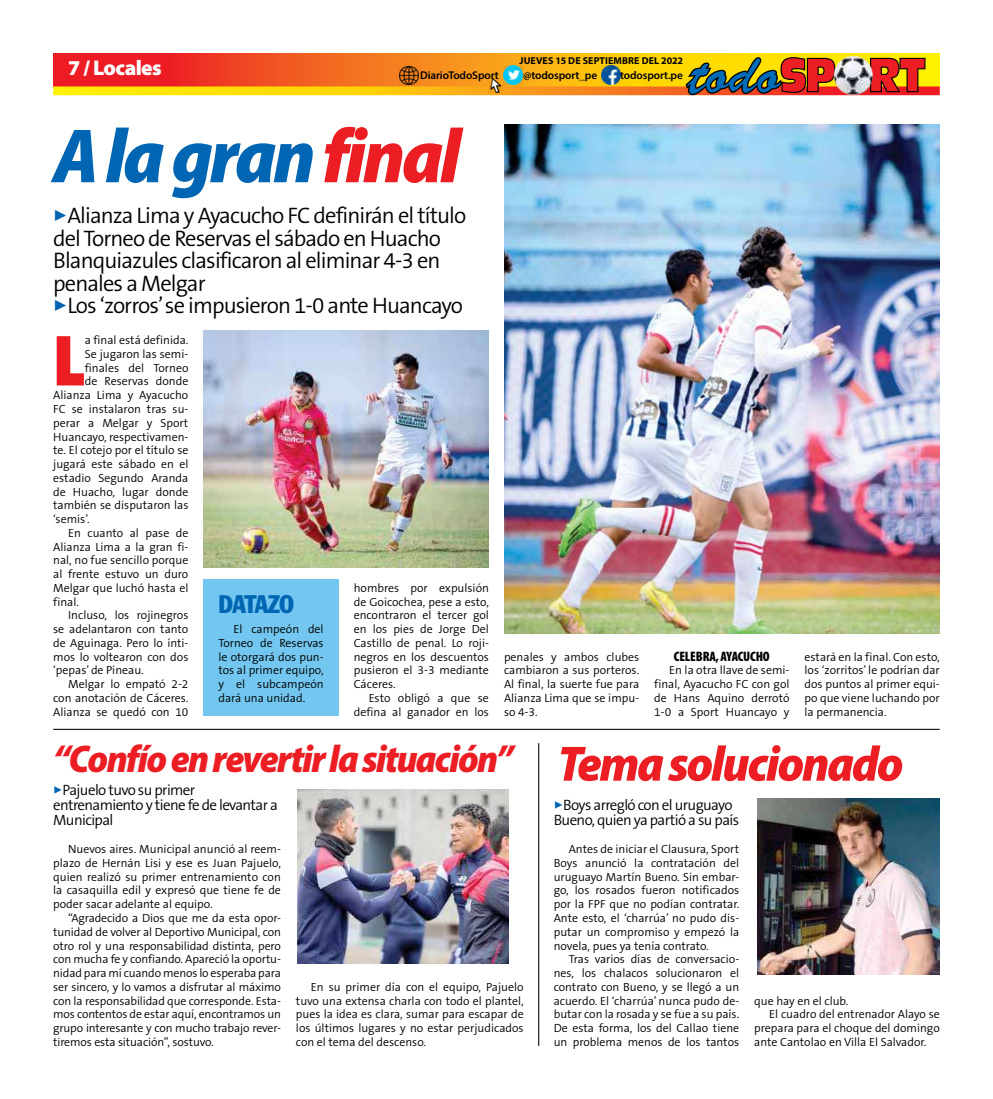
<style>
.page{position:relative;width:993px;height:1099px;background:#fff}
.page>*{position:absolute;margin:0;border:0;box-sizing:border-box;transform-origin:0 0}
.t1{font:italic 900 semi-condensed 77.5px "Myriad Pro";letter-spacing:-.04em;color:#0066b3}
.t2{font:900 73px "The Sans B9";color:#ed1d24}
.t3{font:italic 900 semi-condensed 38.75px "Myriad Pro";letter-spacing:-.04em;color:#ed1d24}
.t4{font:condensed 25px "Franklin Gothic Std";letter-spacing:-.02em;color:#0066b3}
.t5{font:300 22.5px/22.5px "The Sans B4";letter-spacing:-.04em;color:#000}
.t6{font:900 21.25px "Myriad Pro";letter-spacing:-.03em;color:#fff}
.t7{font:300 15px/15px "The Sans B4";letter-spacing:-.04em;color:#000}
.t8{font:900 condensed 13.75px "Myriad Pro";letter-spacing:-.01em;color:#000}
.t9{font:300 11.88px/13.8px "The Sans B4";color:#000;text-align:justify}
.t10{font:600 11.25px "Myriad Pro";letter-spacing:-.01em;color:#000}
.t11{font:700 10px "Myriad Pro";letter-spacing:.01em;color:#000}
.s1{color:#ed1d24}
.s2{color:#0066b3}
.s3{font-size:50px}
</style>
<div class="page">
<svg style="left:53px;top:53px;width:886px;height:33px;background:#f3781a"></svg>
<svg style="left:53px;top:86px;width:886px;height:9px;background:#f9b10e"></svg>
<svg style="left:871px;top:58px;width:54px;height:34px;background:#cd4019"></svg>
<svg style="left:685px;top:57px;width:150px;height:38px;background:#9c692e"></svg>
<img style="left:832px;top:55px;width:39px;height:39px">
<img style="left:488px;top:78px;width:14px;height:14px">
<img style="left:601px;top:66px;width:18px;height:18px">
<img style="left:503px;top:66px;width:19px;height:19px">
<img style="left:399px;top:66px;width:19px;height:19px">
<div style="left:203px;top:578px;width:135px;height:137px;background:#72c6ef"></div>
<img style="left:297px;top:789px;width:211px;height:174px">
<img style="left:757px;top:798px;width:182px;height:176px">
<img style="left:504px;top:124px;width:435px;height:509px">
<img style="left:203px;top:330px;width:286px;height:237px">
<hr style="left:53px;top:728px;width:886px;height:2px;background:#212529">
<hr style="left:538px;top:743px;width:1px;height:302px;background:#212529">
<h3 class="t6" style="left:68px;top:54px;width:95px">7 / Locales</h3>
<p class="t11" style="left:519px;top:54px;width:165px">JUEVES 15 DE SEPTIEMBRE DEL 2022</p>
<p class="t10" style="left:420px;top:68px;width:80px">DiarioTodoSport</p>
<p class="t10" style="left:523px;top:68px;width:76px">@todosport_pe</p>
<p class="t10" style="left:620px;top:68px;width:64px">todosport.pe</p>
<h1 class="t1" style="left:53px;top:105px;width:409px">A la gran <span class="s1">final</span></h1>
<h3 class="t5" style="left:53px;top:205px;width:414px"><span class="s2">✓</span>Alianza Lima y Ayacucho FC definirán el título del Torneo de Reservas el sábado en Huacho Blanquiazules clasificaron al eliminar 4-3 en penales a Melgar</h3>
<h3 class="t5" style="left:53px;top:295px;width:411px"><span class="s2">✓</span>Los ‘zorros’ se impusieron 1-0 ante Huancayo</h3>
<h2 class="t2" style="left:53px;top:321px;width:33px">L</h2>
<p class="t9" style="left:85px;top:334px;width:105px">a final está definida.</p>
<p class="t9" style="left:85px;top:347px;width:105px">Se jugaron las semi-</p>
<p class="t9" style="left:85px;top:361px;width:105px">finales del Torneo</p>
<p class="t9" style="left:85px;top:375px;width:105px">de Reservas donde</p>
<p class="t9" style="left:53px;top:389px;width:137px">Alianza Lima y Ayacucho</p>
<p class="t9" style="left:53px;top:402px;width:137px">FC se instalaron tras su-</p>
<p class="t9" style="left:53px;top:416px;width:136px">perar a Melgar y Sport</p>
<p class="t9" style="left:53px;top:430px;width:137px">Huancayo, respectivamen-</p>
<p class="t9" style="left:53px;top:444px;width:137px">te. El cotejo por el título se</p>
<p class="t9" style="left:53px;top:457px;width:137px">jugará este sábado en el</p>
<p class="t9" style="left:53px;top:471px;width:137px">estadio Segundo Aranda</p>
<p class="t9" style="left:53px;top:485px;width:137px">de Huacho, lugar donde</p>
<p class="t9" style="left:53px;top:499px;width:137px">también se disputaron las</p>
<p class="t9" style="left:53px;top:512px;width:38px">‘semis’.</p>
<p class="t9" style="left:68px;top:526px;width:122px">En cuanto al pase de</p>
<p class="t9" style="left:53px;top:540px;width:137px">Alianza Lima a la gran fi-</p>
<p class="t9" style="left:53px;top:554px;width:137px">nal, no fue sencillo porque</p>
<p class="t9" style="left:53px;top:567px;width:137px">al frente estuvo un duro</p>
<p class="t9" style="left:53px;top:581px;width:137px">Melgar que luchó hasta el</p>
<p class="t9" style="left:53px;top:595px;width:27px">final.</p>
<p class="t9" style="left:68px;top:609px;width:122px">Incluso, los rojinegros</p>
<p class="t9" style="left:53px;top:622px;width:137px">se adelantaron con tanto</p>
<p class="t9" style="left:53px;top:636px;width:137px">de Aguinaga. Pero lo ínti-</p>
<p class="t9" style="left:53px;top:650px;width:137px">mos lo voltearon con dos</p>
<p class="t9" style="left:53px;top:664px;width:92px">‘pepas’ de Pineau.</p>
<p class="t9" style="left:68px;top:677px;width:122px">Melgar lo empató 2-2</p>
<p class="t9" style="left:53px;top:691px;width:137px">con anotación de Cáceres.</p>
<p class="t9" style="left:53px;top:705px;width:137px">Alianza se quedó con 10</p>
<h3 class="t4" style="left:218px;top:588px;width:77px">DATAZO</h3>
<p class="t9" style="left:218px;top:622px;width:107px;text-indent:15px">El campeón del Torneo de Reservas le otorgará dos pun&shy;tos al primer equipo, y el subcampeón dará una unidad.</p>
<p class="t9" style="left:353px;top:581px;width:137px">hombres por expulsión de Goicochea, pese a esto, encontraron el tercer gol en los pies de Jorge Del Castillo de penal. Lo roji&shy;negros en los descuentos pusieron el 3-3 mediante Cáceres.</p>
<p class="t9" style="left:353px;top:691px;width:137px;text-align:right">Esto obligó a que se defina al ganador en los</p>
<p class="t9" style="left:504px;top:650px;width:137px">penales y ambos clubes cambiaron a sus porteros.<br>Al final, la suerte fue para Alianza Lima que se impu&shy;so 4-3.</p>
<p class="t8" style="left:673px;top:647px;width:97px">CELEBRA, AYACUCHO</p>
<p class="t9" style="left:654px;top:664px;width:137px;text-indent:15px">En la otra llave de semi&shy;final, Ayacucho FC con gol de Hans Aquino derrotó 1-0 a Sport Huancayo y</p>
<p class="t9" style="left:804px;top:650px;width:137px">estará en la final. Con esto, los ‘zorritos’ le podrían dar dos puntos al primer equi&shy;po que viene luchando por la permanencia.</p>
<h3 class="t3" style="left:53px;top:733px;width:851px">“Confío en revertir la situación” <span class="s3">Tema solucionado</span></h3>
<p class="t7" style="left:53px;top:783px;width:226px"><span class="s2">✓</span>Pajuelo tuvo su primer entrenamiento y tiene fe de levantar a<br>Municipal</p>
<p class="t9" style="left:53px;top:842px;width:229px;text-indent:15px">Nuevos aires. Municipal anunció al reem&shy;plazo de Hernán Lisi y ese es Juan Pajuelo, quien realizó su primer entrenamiento con la casaquilla edil y expresó que tiene fe de poder sacar adelante al equipo.</p>
<p class="t9" style="left:53px;top:911px;width:229px;text-indent:15px">“Agradecido a Dios que me da esta opor&shy;tunidad de volver al Deportivo Municipal, con otro rol y una responsabilidad distinta, pero con mucha fe y confiando. Apareció la oportu&shy;nidad para mí cuando menos lo esperaba para ser sincero, y lo vamos a disfrutar al máximo con la responsabilidad que corresponde. Esta&shy;mos contentos de estar aquí, encontramos un grupo interesante y con mucho trabajo rever&shy;tiremos esta situación”, sostuvo.</p>
<p class="t9" style="left:296px;top:980px;width:229px;text-indent:15px">En su primer día con el equipo, Pajuelo tuvo una extensa charla con todo el plantel, pues la idea es clara, sumar para escapar de los últimos lugares y no estar perjudicados con el tema del descenso.</p>
<p class="t7" style="left:553px;top:797px;width:187px"><span class="s2">✓</span>Boys arregló con el uruguayo<br>Bueno, quien ya partió a su país</p>
<p class="t9" style="left:553px;top:842px;width:187px;text-indent:15px">Antes de iniciar el Clausura, Sport Boys anunció la contratación del uruguayo Martín Bueno. Sin embar&shy;go, los rosados fueron notificados por la FPF que no podían contratar.<br>Ante esto, el ‘charrúa’ no pudo dis&shy;putar un compromiso y empezó la novela, pues ya tenía contrato.</p>
<p class="t9" style="left:553px;top:952px;width:187px;text-indent:15px">Tras varios días de conversacio&shy;nes, los chalacos solucionaron el contrato con Bueno, y se llegó a un acuerdo. El ‘charrúa’ nunca pudo de&shy;butar con la rosada y se fue a su país.<br>De esta forma, los del Callao tiene un problema menos de los tantos</p>
<p class="t9" style="left:754px;top:994px;width:96px">que hay en el club.</p>
<p class="t9" style="left:769px;top:1007px;width:172px">El cuadro del entrenador Alayo se</p>
<p class="t9" style="left:754px;top:1021px;width:187px">prepara para el choque del domingo</p>
<p class="t9" style="left:754px;top:1035px;width:174px">ante Cantolao en Villa El Salvador.</p>
</div>
